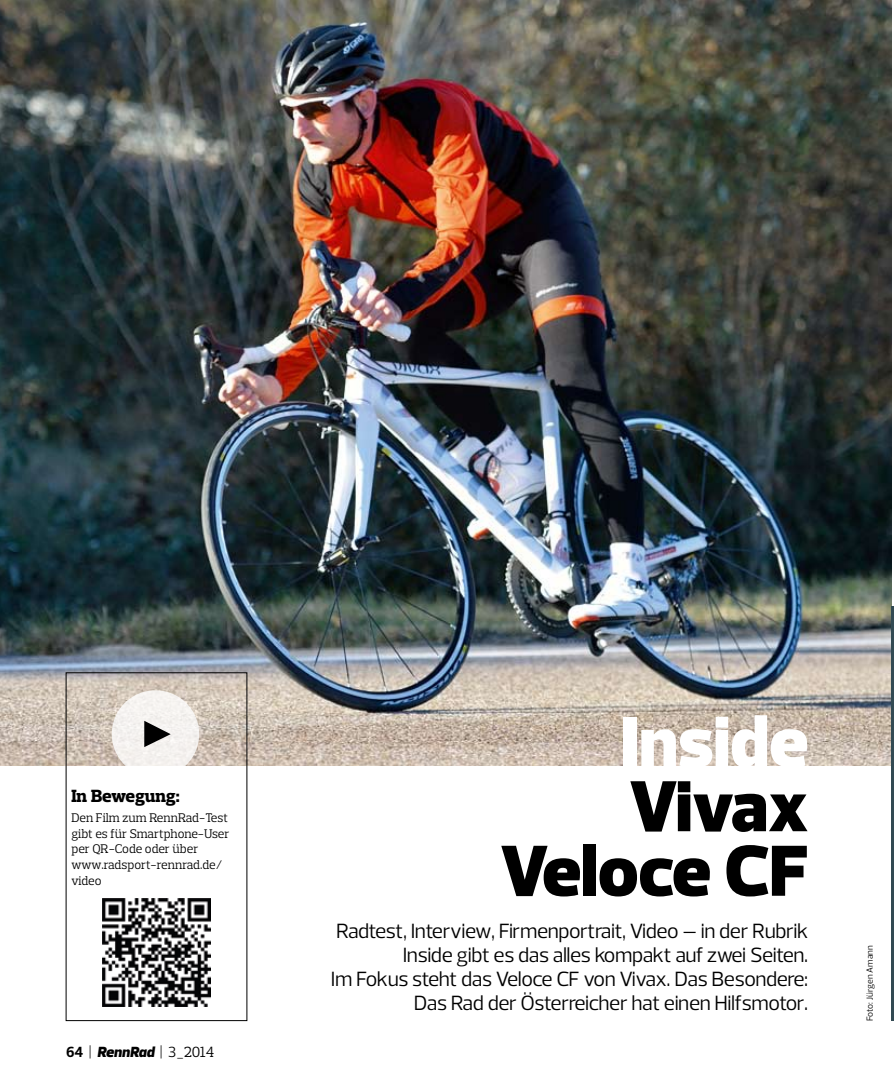
<style>
.page{position:relative;width:894px;height:1066px;background:#fff}
.page>*{position:absolute;margin:0;border:0;box-sizing:border-box;transform-origin:0 0}
.t1{font:900 73.5px/64.5px "Prelo";color:#000;text-align:right}
.t2{font:21px/24px "Prelo";letter-spacing:-.02em;color:#000;text-align:right}
.t3{font:800 18px "Prelo Slab";letter-spacing:-.01em;color:#000}
.t4{font:italic 900 15px "Prelo";color:#000}
.t5{font:12.75px/15.8px "Prelo Slab";color:#000}
.t6{font:9px "Prelo";letter-spacing:.01em;color:#000}
.s1{font-weight:700;font-style:normal}
.s2{font-weight:400;font-style:normal}
.s3{font-family:"Prelo Slab";font-weight:400;font-style:normal}
.s4{color:#fff}
</style>
<div class="page">
<img style="left:0;top:1px;width:891px;height:765px">
<hr style="left:891px;top:607px;width:3px;height:414px;background:#334a53">
<div style="left:66px;top:672px;width:181px;height:349px;border:1px solid #000"></div>
<div style="left:112px;top:690px;width:87px;height:88px;background:linear-gradient(to bottom,#f3f0ed,#f9f7f6);border-radius:50%"></div>
<img style="left:103px;top:899px;width:107px;height:107px">
<svg style="left:144px;top:720px;width:27px;height:27px"></svg>
<p class="t3" style="left:71px;top:785px;width:110px">In Bewegung:</p>
<p class="t5" style="left:71px;top:810px;width:159px">Den Film zum RennRad-Test gibt es für Smartphone-User per QR-Code oder über www.radsport-rennrad.de/ video</p>
<p class="t4" style="left:66px;top:1043px;width:150px"><span class="s1">64</span> <span class="s2">|</span> RennRad <span class="s2">| 3</span><span class="s3">_2014</span></p>
<p class="t1" style="left:500px;top:710px;width:309px"><span class="s4">Inside<br></span>Vivax<br>Veloce CF</p>
<p class="t2" style="left:331px;top:919px;width:479px">Radtest, Interview, Firmenportrait, Video – in der Rubrik Inside gibt es das alles kompakt auf zwei Seiten.<br>Im Fokus steht das Veloce CF von Vivax. Das Besondere:<br>Das Rad der Österreicher hat einen Hilfsmotor.</p>
<p class="t6" style="left:864px;top:1021px;width:77px;rotate:-90deg">Foto: Jürgen Amann</p>
</div>
